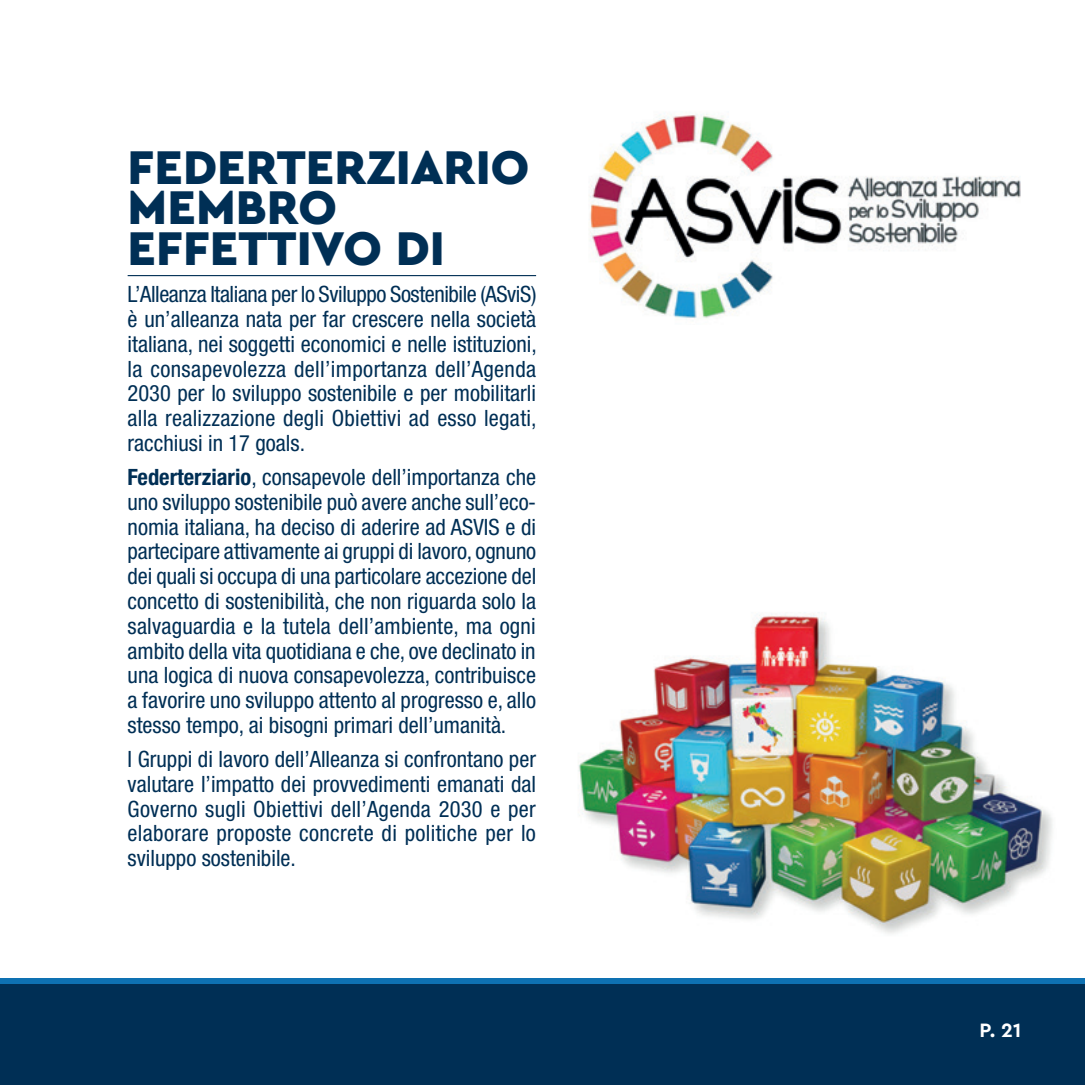
<style>
.page{position:relative;width:1085px;height:1085px;background:#fff}
.page>*{position:absolute;margin:0;border:0;box-sizing:border-box;transform-origin:0 0}
.Titolo_Blu{font:900 49.5px/40.5px "Cera Pro";color:#002f55}
.Testo_Blu{font:condensed 22.5px/24.8px "Helvetica Neue LT Std";color:#002f55;text-align:justify}
.t1{font:700 20.25px "Cera Pro";color:#fff}
.s1{font-weight:700}
</style>
<div class="page">
<div style="left:0;top:977px;width:1084px;height:107px;background:#002f55"></div>
<div style="left:0;top:977px;width:1084px;height:5px;background:#0e71b2"></div>
<hr style="left:128px;top:275px;width:408px;height:1px;background:#002f55">
<img style="left:589px;top:114px;width:432px;height:205px">
<img style="left:578px;top:612px;width:475px;height:322px">
<p class="Titolo_Blu" style="left:128px;top:145px;width:403px">FEDERTERZIARIO<br>MEMBRO<br>EFFETTIVO DI</p>
<p class="Testo_Blu" style="left:128px;top:282px;width:411px">L’Alleanza Italiana per lo Sviluppo Sostenibile (ASviS) è un’alleanza nata per far crescere nella società italiana, nei soggetti economici e nelle istituzioni, la consapevolezza dell’importanza dell’Agenda 2030 per lo sviluppo sostenibile e per mobilitarli alla realizzazione degli Obiettivi ad esso legati, racchiusi in 17 goals.</p>
<p class="Testo_Blu" style="left:128px;top:464px;width:410px"><span class="s1">Federterziario</span>, consapevole dell’importanza che uno sviluppo sostenibile può avere anche sull’eco&shy;nomia italiana, ha deciso di aderire ad ASVIS e di partecipare attivamente ai gruppi di lavoro, ognuno dei quali si occupa di una particolare accezione del concetto di sostenibilità, che non riguarda solo la salvaguardia e la tutela dell’ambiente, ma ogni ambito della vita quotidiana e che, ove declinato in una logica di nuova consapevolezza, contribuisce a favorire uno sviluppo attento al progresso e, allo stesso tempo, ai bisogni primari dell’umanità.</p>
<p class="Testo_Blu" style="left:128px;top:746px;width:410px">I Gruppi di lavoro dell’Alleanza si confrontano per valutare l’impatto dei provvedimenti emanati dal Governo sugli Obiettivi dell’Agenda 2030 e per elaborare proposte concrete di politiche per lo sviluppo sostenibile.</p>
<p class="t1" style="left:979px;top:1016px;width:43px">P. 21</p>
</div>
